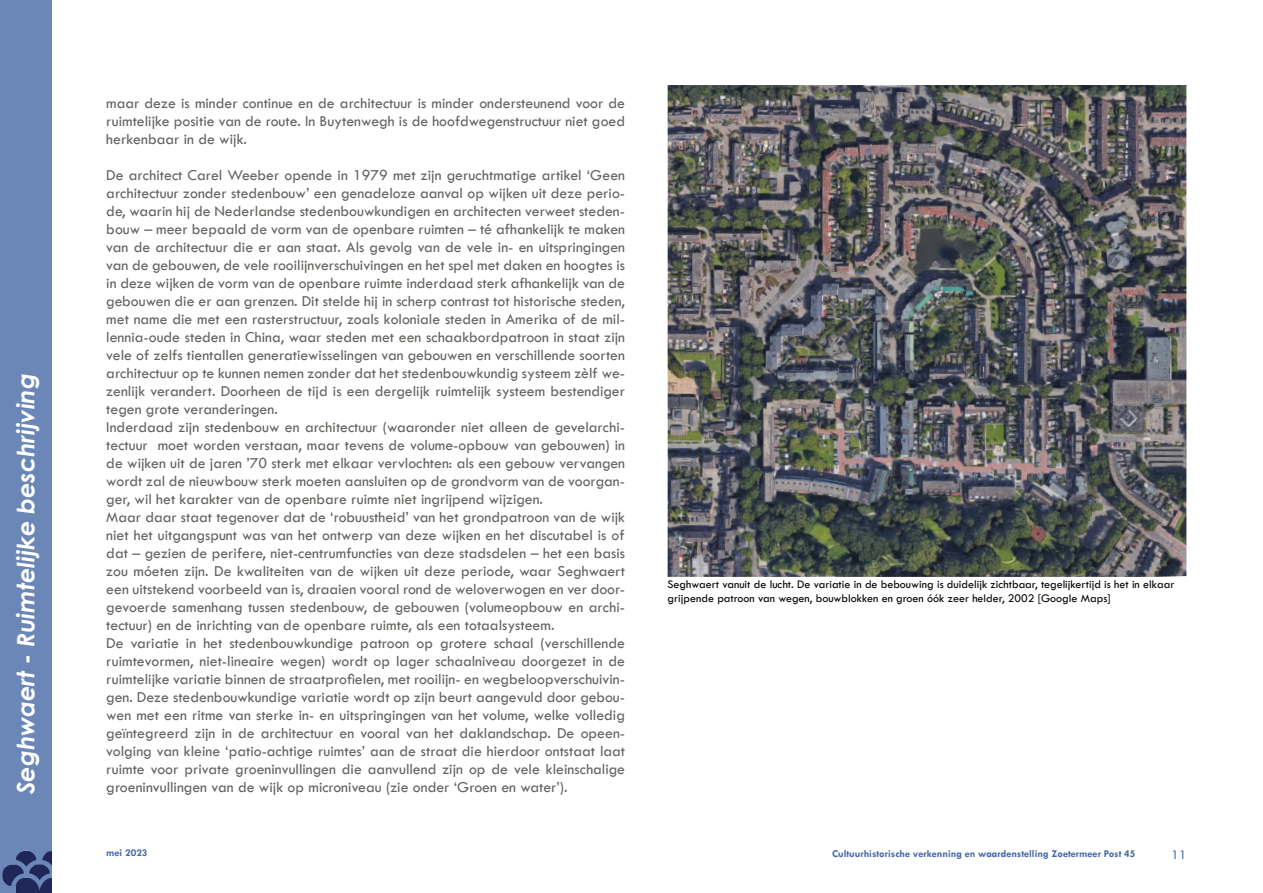
<style>
.page{position:relative;width:1263px;height:893px;background:#fff}
.page>*{position:absolute;margin:0;border:0;box-sizing:border-box;transform-origin:0 0}
.t1{font:italic 700 24px "Century Gothic";color:#fff}
.t2{font:500 15.75px/18px "Tw Cen";color:#626460;text-align:justify}
.t3{font:500 13.5px "Tw Cen";color:#4569a7}
.t4{font:500 12px/14.4px "Tw Cen";color:#000}
.t5{font:700 10.5px "Tw Cen";color:#4569a7}
</style>
<div class="page">
<div style="left:0;top:0;width:51px;height:893px;background:#6a87b8"></div>
<img style="left:2px;top:850px;width:49px;height:43px">
<img style="left:668px;top:85px;width:518px;height:492px">
<h1 class="t1" style="left:8px;top:794px;width:422px;rotate:-90deg">Seghwaert - Ruimtelijke beschrijving</h1>
<p class="t2" style="left:106px;top:94px;width:520px">maar deze is minder continue en de architectuur is minder ondersteunend voor de ruimtelijke positie van de route. In Buytenwegh is de hoofdwegenstructuur niet goed herkenbaar in de wijk.</p>
<p class="t2" style="left:106px;top:166px;width:520px;text-align:left">De architect Carel Weeber opende in 1979 met zijn geruchtmatige artikel ‘Geen architectuur zonder stedenbouw’ een genadeloze aanval op wijken uit deze perio&shy;de, waarin hij de Nederlandse stedenbouwkundigen en architecten verweet steden&shy;bouw – meer bepaald de vorm van de openbare ruimten – té afhankelijk te maken van de architectuur die er aan staat. Als gevolg van de vele in- en uitspringingen van de gebouwen, de vele rooilijnverschuivingen en het spel met daken en hoogtes is in deze wijken de vorm van de openbare ruimte inderdaad sterk afhankelijk van de gebouwen die er aan grenzen. Dit stelde hij in scherp contrast tot historische steden, met name die met een rasterstructuur, zoals koloniale steden in Amerika of de mil&shy;lennia-oude steden in China, waar steden met een schaakbordpatroon in staat zijn vele of zelfs tientallen generatiewisselingen van gebouwen en verschillende soorten architectuur op te kunnen nemen zonder dat het stedenbouwkundig systeem zèlf we&shy;zenlijk verandert. Doorheen de tijd is een dergelijk ruimtelijk systeem bestendiger tegen grote veranderingen.<br>Inderdaad zijn stedenbouw en architectuur (waaronder niet alleen de gevelarchi&shy;tectuur moet worden verstaan, maar tevens de volume-opbouw van gebouwen) in de wijken uit de jaren ’70 sterk met elkaar vervlochten: als een gebouw vervangen wordt zal de nieuwbouw sterk moeten aansluiten op de grondvorm van de voorgan&shy;ger, wil het karakter van de openbare ruimte niet ingrijpend wijzigen.<br>Maar daar staat tegenover dat de ‘robuustheid’ van het grondpatroon van de wijk niet het uitgangspunt was van het ontwerp van deze wijken en het discutabel is of dat – gezien de perifere, niet-centrumfuncties van deze stadsdelen – het een basis zou móeten zijn. De kwaliteiten van de wijken uit deze periode, waar Seghwaert een uitstekend voorbeeld van is, draaien vooral rond de weloverwogen en ver door&shy;gevoerde samenhang tussen stedenbouw, de gebouwen (volumeopbouw en archi&shy;tectuur) en de inrichting van de openbare ruimte, als een totaalsysteem.<br>De variatie in het stedenbouwkundige patroon op grotere schaal (verschillende ruimtevormen, niet-lineaire wegen) wordt op lager schaalniveau doorgezet in de ruimtelijke variatie binnen de straatprofielen, met rooilijn- en wegbeloopverschuivin&shy;gen. Deze stedenbouwkundige variatie wordt op zijn beurt aangevuld door gebou&shy;wen met een ritme van sterke in- en uitspringingen van het volume, welke volledig geïntegreerd zijn in de architectuur en vooral van het daklandschap. De opeen&shy;volging van kleine ‘patio-achtige ruimtes’ aan de straat die hierdoor ontstaat laat ruimte voor private groeninvullingen die aanvullend zijn op de vele kleinschalige groeninvullingen van de wijk op microniveau (zie onder ‘Groen en water’).</p>
<p class="t4" style="left:668px;top:577px;width:508px">Seghwaert vanuit de lucht. De variatie in de bebouwing is duidelijk zichtbaar, tegelijkertijd is het in elkaar grijpende patroon van wegen, bouwblokken en groen óók zeer helder, 2002 [Google Maps]</p>
<p class="t5" style="left:106px;top:846px;width:43px">mei 2023</p>
<p class="t5" style="left:832px;top:847px;width:305px">Cultuurhistorische verkenning en waardenstelling Zoetermeer Post 45</p>
<p class="t3" style="left:1171px;top:847px;width:16px">11</p>
</div>
